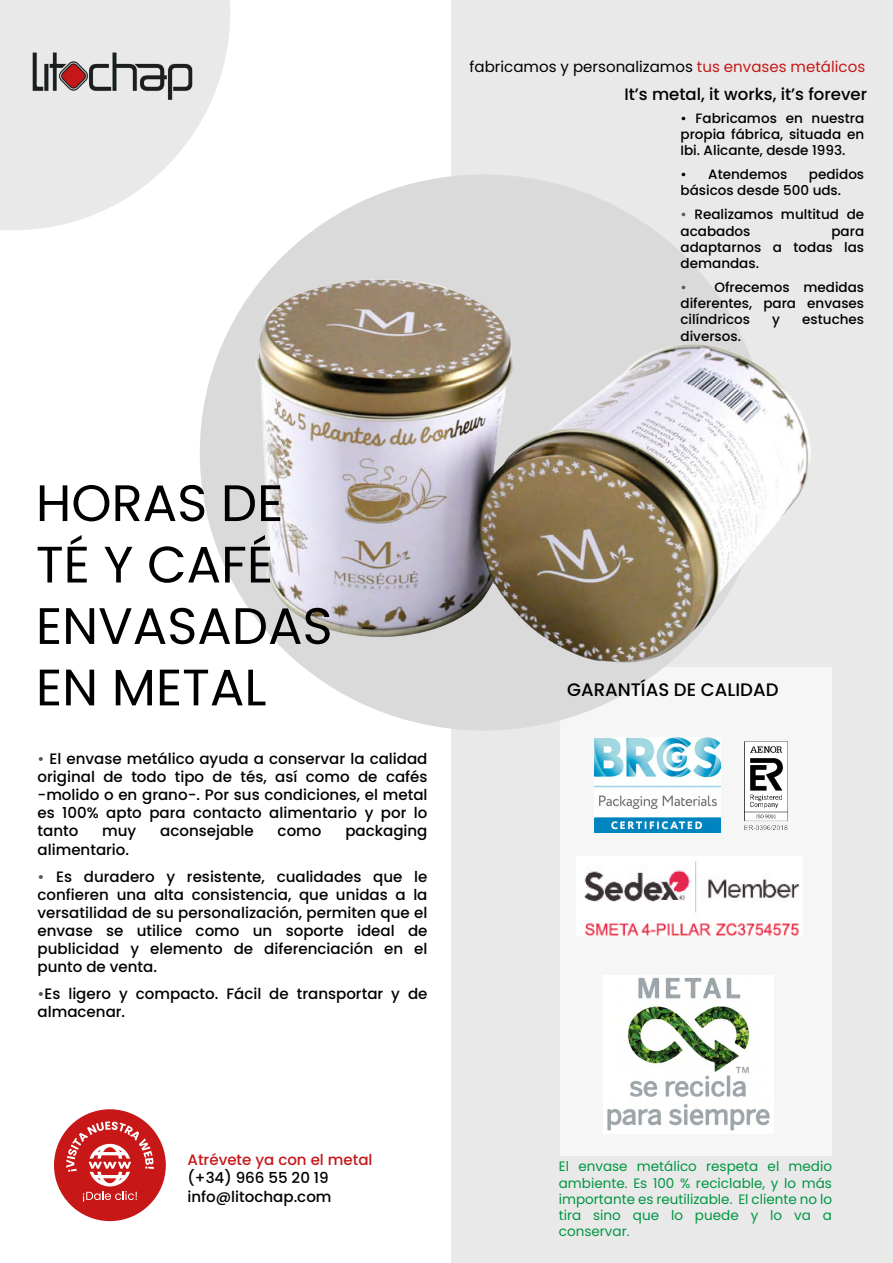
<style>
.page{position:relative;width:893px;height:1263px;background:#fff}
.page>*{position:absolute;margin:0;border:0;box-sizing:border-box;transform-origin:0 0}
.t1{font:51.15px/61.5px "Poppins";color:#000}
.t2{font:500 18px "Poppins";color:#000}
.t3{font:500 16.5px "Poppins";color:#000}
.t4{font:500 15px/18px "Poppins";color:#000}
.t5{font:15px "Poppins";color:#000}
.t6{font:500 15px "Poppins";color:#c51818}
.t7{font:500 13.5px/16.2px "Poppins";color:#000;text-align:justify}
.t8{font:13.5px/16.2px "Poppins";color:#009641;text-align:justify}
.s1{color:#c51818}
.s2{color:#575756}
</style>
<div class="page">
<div style="left:452px;top:0;width:441px;height:1263px;background:#e9e9e9"></div>
<div style="left:560px;top:668px;width:272px;height:487px;background:#f6f6f6"></div>
<svg style="left:0;top:0;width:230px;height:230px;fill:#e9e9e9"></svg>
<img style="left:32px;top:44px;width:161px;height:64px">
<div style="left:200px;top:174px;width:568px;height:556px;background:#dadada;border-radius:50%"></div>
<img style="left:595px;top:737px;width:125px;height:95px">
<img style="left:744px;top:742px;width:43px;height:87px">
<img style="left:584px;top:861px;width:216px;height:74px">
<img style="left:607px;top:977px;width:163px;height:154px">
<img style="left:255px;top:279px;width:568px;height:389px">
<div style="left:54px;top:1109px;width:112px;height:112px;background:#c71717;border-radius:56px"></div>
<svg style="left:66px;top:1121px;width:88px;height:80px"></svg>
<p class="t5" style="left:470px;top:58px;width:397px">fabricamos y personalizamos <span class="s1">tus envases metálicos</span></p>
<p class="t3" style="left:624px;top:84px;width:244px">It’s metal, it works, it’s forever</p>
<p class="t7" style="left:680px;top:110px;width:185px">• Fabricamos en nuestra propia fábrica, situada en Ibi. Alicante, desde 1993.</p>
<p class="t7" style="left:680px;top:166px;width:108px">• Atendemos</p>
<p class="t7" style="left:680px;top:166px;width:185px;text-indent:128px">pedidos básicos desde 500 uds.</p>
<p class="t7" style="left:680px;top:206px;width:185px"><span class="s2">•</span> Realizamos multitud de acabados</p>
<p class="t7" style="left:680px;top:223px;width:185px;text-indent:151px">para adaptarnos a todas las demandas.</p>
<p class="t7" style="left:680px;top:279px;width:185px"><span class="s2">•</span> Ofrecemos medidas diferentes, para envases cilíndricos</p>
<p class="t7" style="left:772px;top:312px;width:9px">y</p>
<p class="t7" style="left:802px;top:312px;width:63px">estuches</p>
<p class="t7" style="left:680px;top:328px;width:62px">diversos.</p>
<h1 class="t1" style="left:36px;top:473px;width:298px">HORAS DE<br>TÉ Y CAFÉ<br>ENVASADAS<br>EN METAL</h1>
<p class="t4" style="left:38px;top:750px;width:392px;text-align:justify"><span class="s2">•</span> El envase metálico ayuda a conservar la calidad original de todo tipo de tés, así como de cafés -molido o en grano-. Por sus condiciones, el metal es 100% apto para contacto alimentario y por lo tanto</p>
<p class="t4" style="left:102px;top:822px;width:36px">muy</p>
<p class="t4" style="left:160px;top:822px;width:95px">aconsejable</p>
<p class="t4" style="left:278px;top:822px;width:45px">como</p>
<p class="t4" style="left:345px;top:822px;width:84px">packaging</p>
<p class="t4" style="left:38px;top:840px;width:93px">alimentario.</p>
<p class="t4" style="left:38px;top:867px;width:392px;text-align:justify"><span class="s2">•</span> Es duradero y resistente, cualidades que le confieren una alta consistencia, que unidas a la versatilidad de su personalización, permiten que el envase se utilice como un soporte ideal de publicidad y elemento de diferenciación en el punto de venta.</p>
<p class="t4" style="left:38px;top:985px;width:391px"><span class="s2">•</span>Es ligero y compacto. Fácil de transportar y de almacenar.</p>
<p class="t6" style="left:187px;top:1151px;width:187px">Atrévete ya con el metal</p>
<p class="t4" style="left:187px;top:1169px;width:146px">(+34) 966 55 20 19 info@litochap.com</p>
<p class="t2" style="left:567px;top:679px;width:213px">GARANTÍAS DE CALIDAD</p>
<p class="t8" style="left:559px;top:1158px;width:275px">El envase metálico respeta el medio ambiente. Es 100 % reciclable, y lo más importante es reutilizable. El cliente no lo tira sino que lo puede y lo va a conservar.</p>
</div>
